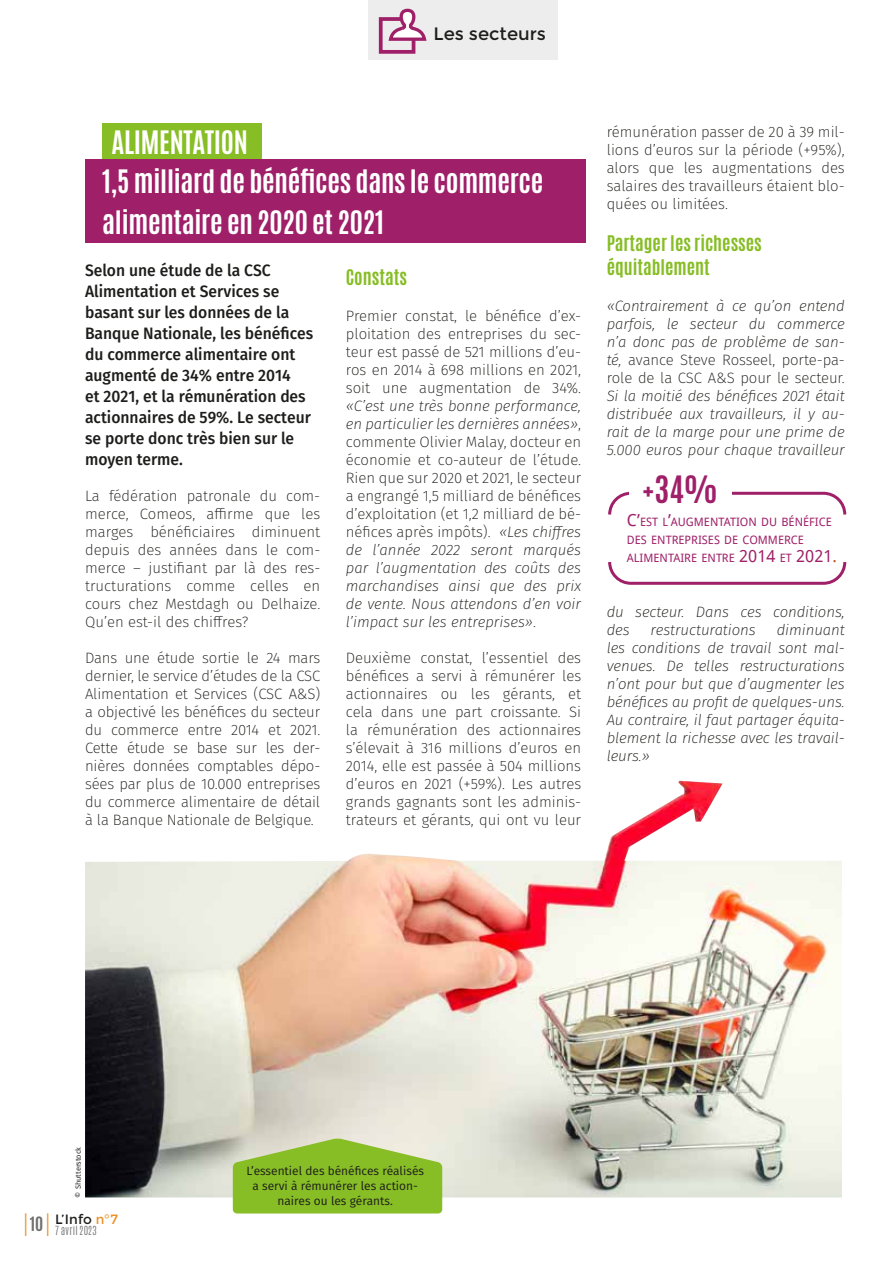
<style>
.page{position:relative;width:893px;height:1263px;background:#fff}
.page>*{position:absolute;margin:0;border:0;box-sizing:border-box;transform-origin:0 0}
.t1{font:700 31.5px "Antonio";color:#9f2068}
.t2{font:700 27px/39.8px "Antonio";letter-spacing:-.01em;color:#fff}
.t3{font:300 25.95px "Antonio";color:#ec9228;scale:.64 1}
.t4{font:700 18px/24px "Antonio";color:#87bd25}
.t5{font:18px "Montserrat";color:#1d1d1b}
.t6{font:500 16.5px/21px "Fira Sans";color:#1d1d1b;scale:.95 1}
.t7{font:200 15px/18px "Fira Sans";color:#1d1d1b;text-align:justify}
.t8{font:italic 200 15px/18px "Fira Sans";letter-spacing:-.005em;color:#1d1d1b;text-align:justify}
.t9{font:13.5px "Montserrat";color:#1d1d1b}
.t10{font:12px/15px "Fira Sans";color:#1d1d1b;text-align:center}
.t11{font:11.55px/18px "Droid Sans";color:#9f2068}
.t12{font:300 10.5px "Antonio";letter-spacing:.035em;color:#70706f}
.t13{font:7.5px "Fira Sans";color:#1d1d1b}
.s1{font-style:normal}
.s2{font-size:16.5px}
.s3{font-size:16.5px;color:#c24c1d}
.s4{color:#ec9228}
</style>
<div class="page">
<div style="left:368px;top:0;width:190px;height:60px;background:#ededed"></div>
<svg style="left:378px;top:8px;width:49px;height:46px"></svg>
<div style="left:102px;top:123px;width:160px;height:39px;background:#87bd25"></div>
<div style="left:85px;top:160px;width:500px;height:83px;background:#9f2068"></div>
<img style="left:85px;top:781px;width:757px;height:416px">
<svg style="left:233px;top:1138px;width:209px;height:75px"></svg>
<svg style="left:608px;top:491px;width:239px;height:24px"></svg>
<svg style="left:608px;top:562px;width:239px;height:23px"></svg>
<div style="left:629px;top:467px;width:102px;height:45px;background:#fff"></div>
<p class="t5" style="left:434px;top:24px;width:114px">Les secteurs</p>
<h2 class="t2" style="left:102px;top:123px;width:443px;text-indent:9px">ALIMENTATION<br>1,5 milliard de bénéfices dans le commerce alimentaire en 2020 et 2021</h2>
<p class="t6" style="left:85px;top:260px;width:242px">Selon une étude de la CSC<br>Alimentation et Services se basant sur les données de la<br>Banque Nationale, les bénéfices du commerce alimentaire ont augmenté de 34% entre 2014<br>et 2021, et la rémunération des actionnaires de 59%. Le secteur se porte donc très bien sur le moyen terme.</p>
<p class="t7" style="left:85px;top:487px;width:237px">La fédération patronale du com&shy;merce, Comeos, affirme que les marges bénéficiaires diminuent depuis des années dans le com&shy;merce – justifiant par là des res&shy;tructurations comme celles en cours chez Mestdagh ou Delhaize.<br>Qu’en est-il des chiffres?</p>
<p class="t7" style="left:85px;top:649px;width:237px">Dans une étude sortie le 24 mars dernier, le service d’études de la CSC Alimentation et Services (CSC A&amp;S) a objectivé les bénéfices du secteur du commerce entre 2014 et 2021.<br>Cette étude se base sur les der&shy;nières données comptables dépo&shy;sées par plus de 10.000 entreprises du commerce alimentaire de détail à la Banque Nationale de Belgique.</p>
<p class="t4" style="left:346px;top:265px;width:63px">Constats</p>
<p class="t7" style="left:346px;top:306px;width:237px">Premier constat, le bénéfice d’ex&shy;ploitation des entreprises du sec&shy;teur est passé de 521 millions d’eu&shy;ros en 2014 à 698 millions en 2021, soit une augmentation de 34%.</p>
<p class="t8" style="left:346px;top:396px;width:237px">«C’est une très bonne performance, en particulier les dernières années»<span class="s1">, commente Olivier Malay, docteur en économie et co-auteur de l’étude.<br>Rien que sur 2020 et 2021, le secteur a engrangé 1,5 milliard de bénéfices d’exploitation (et 1,2 milliard de bé&shy;néfices après impôts).</span> «Les chiffres de l’année 2022 seront marqués par l’augmentation des coûts des marchandises ainsi que des prix de vente. Nous attendons d’en voir l’impact sur les entreprises»<span class="s1">.</span></p>
<p class="t7" style="left:346px;top:648px;width:237px">Deuxième constat, l’essentiel des bénéfices a servi à rémunérer les actionnaires ou les gérants, et cela dans une part croissante. Si la rémunération des actionnaires s’élevait à 316 millions d’euros en 2014, elle est passée à 504 millions d’euros en 2021 (+59%). Les autres grands gagnants sont les adminis&shy;trateurs et gérants, qui ont vu leur</p>
<p class="t7" style="left:607px;top:123px;width:240px">rémunération passer de 20 à 39 mil&shy;lions d’euros sur la période (+95%), alors que les augmentations des salaires des travailleurs étaient blo&shy;quées ou limitées.</p>
<p class="t4" style="left:607px;top:232px;width:157px">Partager les richesses équitablement</p>
<p class="t8" style="left:607px;top:297px;width:240px">«Contrairement à ce qu’on entend parfois, le secteur du commerce n’a donc pas de problème de san&shy;té, <span class="s1">avance Steve Rosseel, porte-pa&shy;role de la CSC A&amp;S pour le secteur.</span></p>
<p class="t8" style="left:607px;top:387px;width:240px">Si la moitié des bénéfices 2021 était distribuée aux travailleurs, il y au&shy;rait de la marge pour une prime de 5.000 euros pour chaque travailleur</p>
<h1 class="t1" style="left:642px;top:466px;width:77px">+34%</h1>
<p class="t11" style="left:627px;top:512px;width:212px"><span class="s2">C’</span>EST L<span class="s2">’</span>AUGMENTATION DU BÉNÉFICE<br>DES ENTREPRISES DE COMMERCE<br>ALIMENTAIRE ENTRE <span class="s2">2014</span> ET <span class="s2">2021</span><span class="s3">.</span></p>
<p class="t8" style="left:607px;top:603px;width:240px">du secteur. Dans ces conditions, des</p>
<p class="t8" style="left:607px;top:621px;width:240px;text-indent:170px">diminuant les conditions de travail sont mal&shy;venues. De telles restructurations n’ont pour but que d’augmenter les bénéfices au profit de quelques-uns.<br>Au contraire, il faut partager équita&shy;blement la richesse avec les travail&shy;leurs.»</p>
<p class="t8" style="left:651px;top:621px;width:107px">restructurations</p>
<p class="t13" style="left:72px;top:1197px;width:52px;rotate:-90deg">© Shutterstock</p>
<h3 class="t3" style="left:24px;top:1206px;width:43px">I<sup>10</sup>I</h3>
<p class="t9" style="left:55px;top:1211px;width:64px">L’Info <span class="s4">n°7</span></p>
<p class="t12" style="left:55px;top:1223px;width:43px">7 avril 2023</p>
<p class="t10" style="left:246px;top:1163px;width:179px">L’essentiel des bénéfices réalisés a servi à rémunérer les action&shy;naires ou les gérants.</p>
</div>
